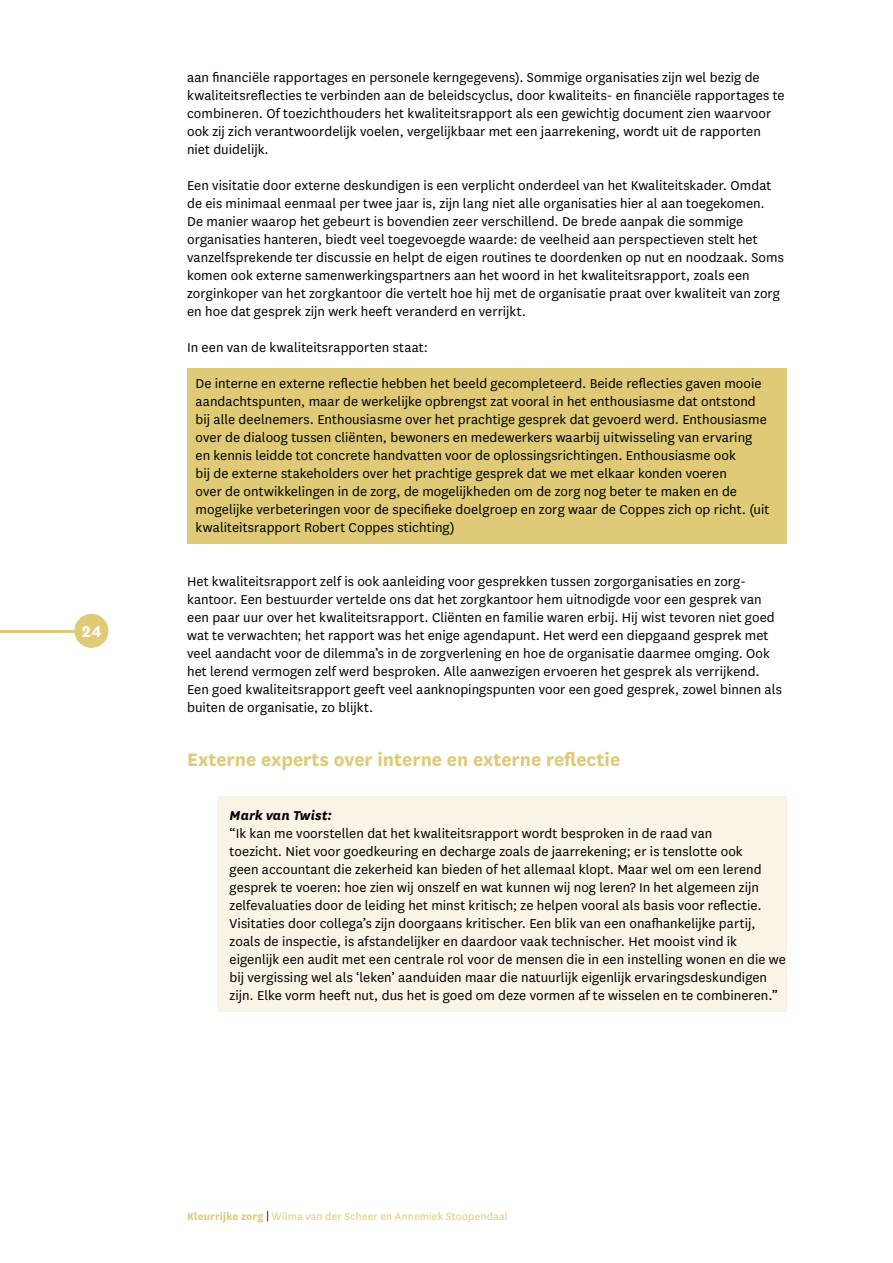
<style>
.page{position:relative;width:893px;height:1263px;background:#fff}
.page>*{position:absolute;margin:0;border:0;box-sizing:border-box;transform-origin:0 0}
.t1{font:700 21px "National";color:#deca77}
.t2{font:700 18px "National";color:#fff}
.t3{font:15px/18px "National";letter-spacing:.005em;color:#000}
.t4{font:italic 700 15px "National";color:#000}
.t5{font:12px "National";letter-spacing:.015em;color:#deca77}
.s1{font-weight:700}
.s2{color:#000}
</style>
<div class="page">
<div style="left:187px;top:368px;width:600px;height:176px;background:#deca77"></div>
<div style="left:217px;top:796px;width:570px;height:27px;background:#f9f4e6"></div>
<div style="left:217px;top:814px;width:570px;height:198px;background:#f9f4e6"></div>
<hr style="left:0;top:630px;width:98px;height:3px;background:#deca77">
<div style="left:74px;top:614px;width:34px;height:34px;background:#deca77;border-radius:50%"></div>
<p class="t2" style="left:81px;top:619px;width:22px">24</p>
<p class="t3" style="left:187px;top:68px;width:599px">aan fi nanciële rapportages en personele kerngegevens). Sommige organisaties zijn wel bezig de kwaliteitsreflecties te verbinden aan de beleidscyclus, door kwaliteits- en fi nanciële rapportages te combineren. Of toezichthouders het kwaliteitsrapport als een gewichtig document zien waarvoor ook zij zich verantwoordelijk voelen, vergelijkbaar met een jaarrekening, wordt uit de rapporten niet duidelijk.</p>
<p class="t3" style="left:187px;top:176px;width:598px">Een visitatie door externe deskundigen is een verplicht onderdeel van het Kwaliteitskader. Omdat de eis minimaal eenmaal per twee jaar is, zijn lang niet alle organisaties hier al aan toegekomen.<br>De manier waarop het gebeurt is bovendien zeer verschillend. De brede aanpak die sommige organisaties hanteren, biedt veel toegevoegde waarde: de veelheid aan perspectieven stelt het vanzelfsprekende ter discussie en helpt de eigen routines te doordenken op nut en noodzaak. Soms komen ook externe samenwerkingspartners aan het woord in het kwaliteitsrapport, zoals een zorginkoper van het zorgkantoor die vertelt hoe hij met de organisatie praat over kwaliteit van zorg en hoe dat gesprek zijn werk heeft veranderd en verrijkt.</p>
<p class="t3" style="left:187px;top:338px;width:242px">In een van de kwaliteitsrapporten staat:</p>
<p class="t3" style="left:196px;top:374px;width:575px">De interne en externe reflectie hebben het beeld gecompleteerd. Beide reflecties gaven mooie aandachtspunten, maar de werkelijke opbrengst zat vooral in het enthousiasme dat ontstond bij alle deelnemers. Enthousiasme over het prachtige gesprek dat gevoerd werd. Enthousiasme over de dialoog tussen cliënten, bewoners en medewerkers waarbij uitwisseling van ervaring en kennis leidde tot concrete handvatten voor de oplossingsrichtingen. Enthousiasme ook<br>bij de externe stakeholders over het prachtige gesprek dat we met elkaar konden voeren<br>over de ontwikkelingen in de zorg, de mogelijkheden om de zorg nog beter te maken en de mogelijke verbeteringen voor de specifieke doelgroep en zorg waar de Coppes zich op richt. (uit kwaliteitsrapport Robert Coppes stichting)</p>
<p class="t3" style="left:187px;top:572px;width:596px">Het kwaliteitsrapport zelf is ook aanleiding voor gesprekken tussen zorgorganisaties en zorg&shy;kantoor. Een bestuurder vertelde ons dat het zorgkantoor hem uitnodigde voor een gesprek van een paar uur over het kwaliteitsrapport. Cliënten en familie waren erbij. Hij wist tevoren niet goed wat te verwachten; het rapport was het enige agendapunt. Het werd een diepgaand gesprek met veel aandacht voor de dilemma’s in de zorgverlening en hoe de organisatie daarmee omging. Ook het lerend vermogen zelf werd besproken. Alle aanwezigen ervoeren het gesprek als verrijkend.<br>Een goed kwaliteitsrapport geeft veel aanknopingspunten voor een goed gesprek, zowel binnen als buiten de organisatie, zo blijkt.</p>
<h1 class="t1" style="left:187px;top:744px;width:435px">Externe experts over interne en externe reflectie</h1>
<p class="t4" style="left:230px;top:805px;width:104px">Mark van Twist:</p>
<p class="t3" style="left:230px;top:824px;width:558px">“Ik kan me voorstellen dat het kwaliteitsrapport wordt besproken in de raad van<br>toezicht. Niet voor goedkeuring en decharge zoals de jaarrekening; er is tenslotte ook<br>geen accountant die zekerheid kan bieden of het allemaal klopt. Maar wel om een lerend gesprek te voeren: hoe zien wij onszelf en wat kunnen wij nog leren? In het algemeen zijn zelfevaluaties door de leiding het minst kritisch; ze helpen vooral als basis voor reflectie.<br>Visitaties door collega’s zijn doorgaans kritischer. Een blik van een onafhankelijke partij, zoals de inspectie, is afstandelijker en daardoor vaak technischer. Het mooist vind ik eigenlijk een audit met een centrale rol voor de mensen die in een instelling wonen en die we bij vergissing wel als ‘leken’ aanduiden maar die natuurlijk eigenlijk ervaringsdeskundigen zijn. Elke vorm heeft nut, dus het is goed om deze vormen af te wisselen en te combineren.”</p>
<p class="t5" style="left:187px;top:1209px;width:322px"><span class="s1">Kleurrijke zorg</span> <span class="s2">|</span> Wilma van der Scheer en Annemiek Stoopendaal</p>
</div>
